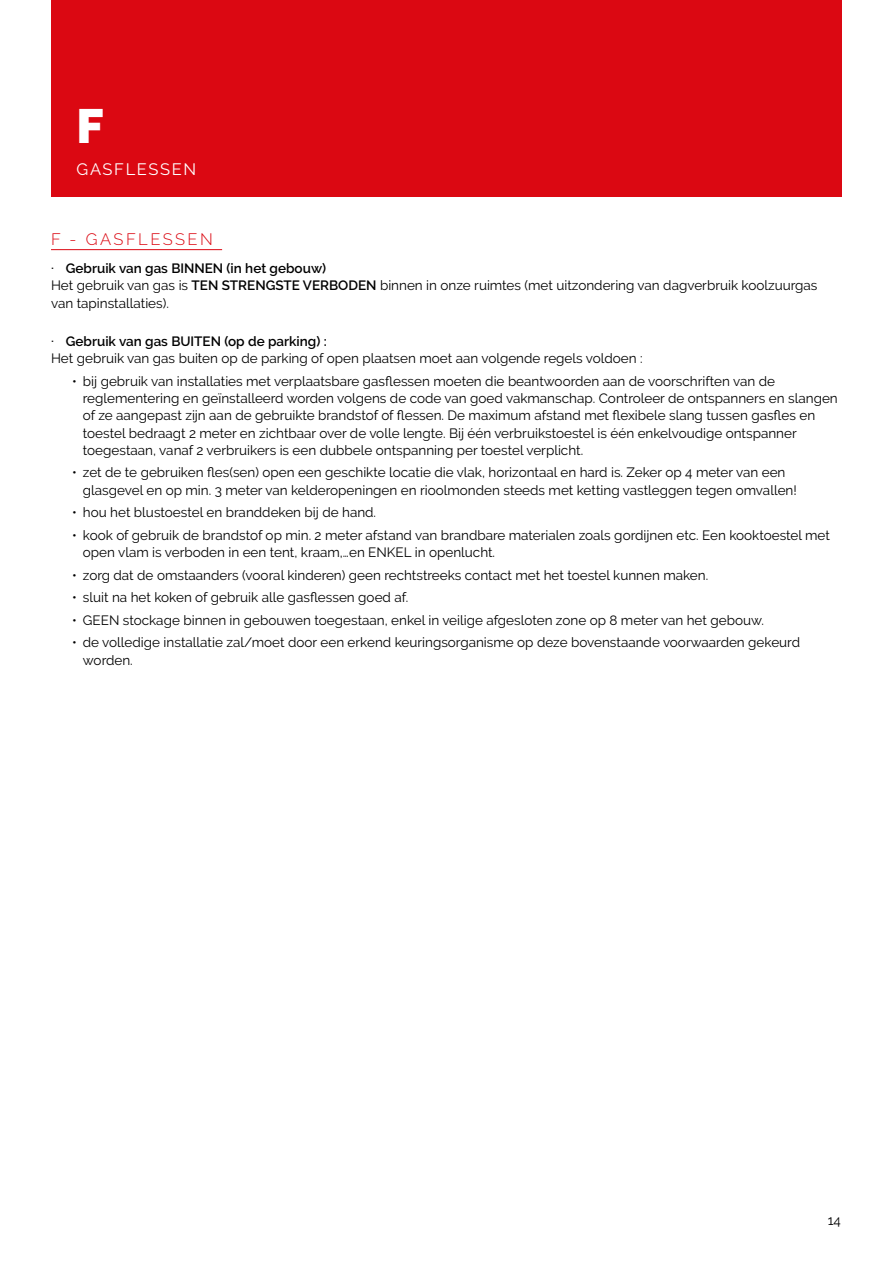
<style>
.page{position:relative;width:893px;height:1263px;background:#fff}
.page>*{position:absolute;margin:0;border:0;box-sizing:border-box;transform-origin:0 0}
.t1{font:900 48px "Raleway";color:#fff}
.t2{font:300 16.5px "Raleway";letter-spacing:.15em;color:#db0812}
.t3{font:16.5px "Raleway";letter-spacing:.1em;color:#fff}
.t4{font:13.5px/17.2px "Raleway";color:#000}
.s1{font-family:"DIN2014"}
.s2{font-weight:600}
</style>
<div class="page">
<div style="left:51px;top:0;width:791px;height:196px;background:#db0812"></div>
<hr style="left:51px;top:249px;width:171px;height:1px;background:#db0812">
<h1 class="t1" style="left:77px;top:99px;width:29px">F</h1>
<p class="t3" style="left:77px;top:160px;width:121px">GASFLESSEN</p>
<p class="t2" style="left:51px;top:230px;width:163px">F - GASFLESSEN</p>
<p class="t4" style="left:51px;top:260px;width:768px"><span class="s1">∙</span> <span class="s2">Gebruik van gas BINNEN (in het gebouw)<br></span>Het gebruik van gas is <span class="s2">TEN STRENGSTE VERBODEN</span> binnen in onze ruimtes (met uitzondering van dagverbruik koolzuurgas van tapinstallaties).</p>
<p class="t4" style="left:51px;top:333px;width:593px"><span class="s1">∙</span> <span class="s2">Gebruik van gas BUITEN (op de parking) :<br></span>Het gebruik van gas buiten op de parking of open plaatsen moet aan volgende regels voldoen :</p>
<p class="t4" style="left:83px;top:372px;width:756px;text-indent:-11px">• bij gebruik van installaties met verplaatsbare gasflessen moeten die beantwoorden aan de voorschriften van de reglementering en geïnstalleerd worden volgens de code van goed vakmanschap. Controleer de ontspanners en slangen of ze aangepast zijn aan de gebruikte brandstof of flessen. De maximum afstand met flexibele slang tussen gasfles en toestel bedraagt 2 meter en zichtbaar over de volle lengte. Bij één verbruikstoestel is één enkelvoudige ontspanner toegestaan, vanaf 2 verbruikers is een dubbele ontspanning per toestel verplicht.</p>
<p class="t4" style="left:83px;top:464px;width:715px;text-indent:-11px">• zet de te gebruiken fles(sen) open een geschikte locatie die vlak, horizontaal en hard is. Zeker op 4 meter van een glasgevel en op min. 3 meter van kelderopeningen en rioolmonden steeds met ketting vastleggen tegen omvallen!</p>
<p class="t4" style="left:72px;top:504px;width:305px">• hou het blustoestel en branddeken bij de hand.</p>
<p class="t4" style="left:83px;top:526px;width:749px;text-indent:-11px">• kook of gebruik de brandstof op min. 2 meter afstand van brandbare materialen zoals gordijnen etc. Een kooktoestel met open vlam is verboden in een tent, kraam,…en ENKEL in openlucht.</p>
<p class="t4" style="left:72px;top:566px;width:637px">• zorg dat de omstaanders (vooral kinderen) geen rechtstreeks contact met het toestel kunnen maken.</p>
<p class="t4" style="left:72px;top:589px;width:338px">• sluit na het koken of gebruik alle gasflessen goed af.</p>
<p class="t4" style="left:72px;top:611px;width:693px">• GEEN stockage binnen in gebouwen toegestaan, enkel in veilige afgesloten zone op 8 meter van het gebouw.</p>
<p class="t4" style="left:83px;top:634px;width:719px;text-indent:-11px">• de volledige installatie zal/moet door een erkend keuringsorganisme op deze bovenstaande voorwaarden gekeurd worden.</p>
<p class="t4" style="left:828px;top:1211px;width:15px">14</p>
</div>
